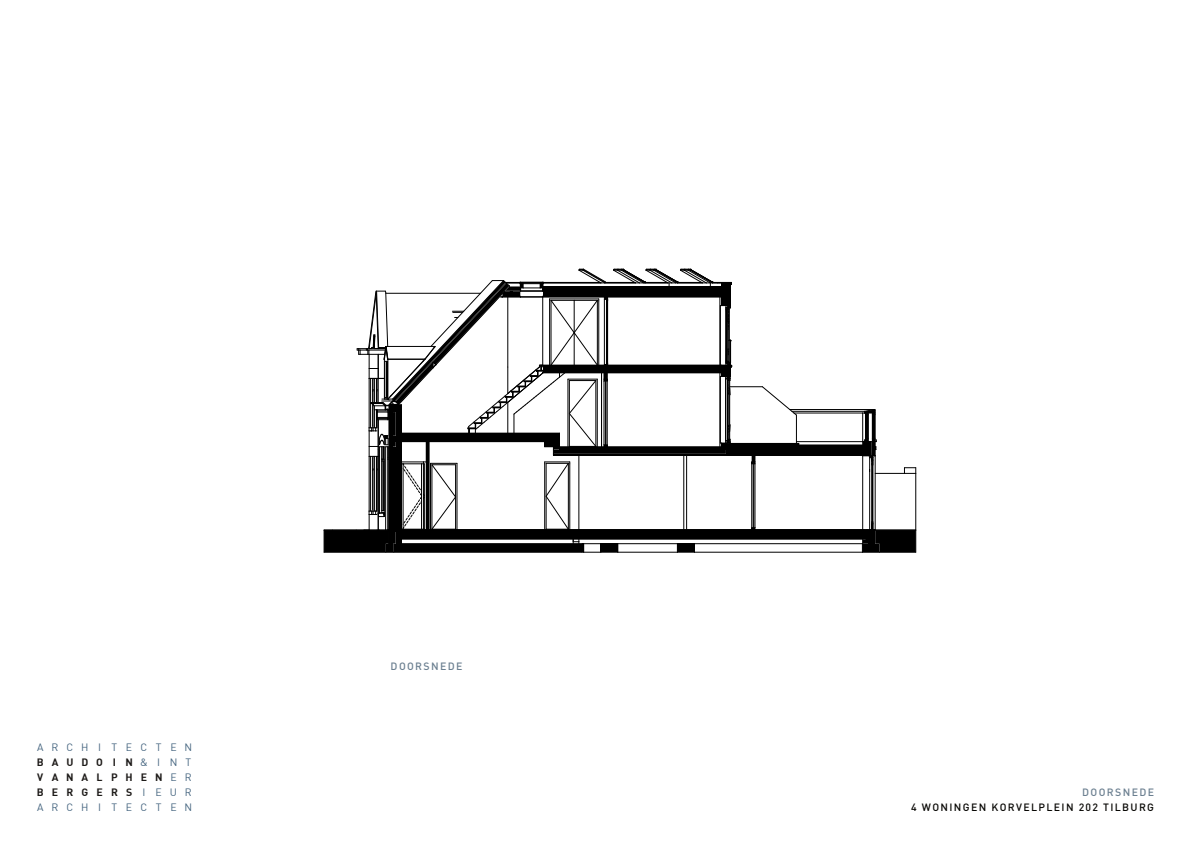
<style>
.page{position:relative;width:1191px;height:842px;background:#fff}
.page>*{position:absolute;margin:0;border:0;box-sizing:border-box;transform-origin:0 0}
.t1{font:10.5px "DIN";letter-spacing:.835em;color:#44647f}
.t2{font:500 10.5px "DINOT";letter-spacing:.13em;color:#080704}
.t3{font:700 10.5px "DIN";color:#1d1a18}
.t4{font:500 10.5px "DINOT";letter-spacing:.13em;color:#6b7f90}
</style>
<div class="page">
<div style="left:401px;top:531px;width:464px;height:5px;background:#000"></div>
<hr style="left:401px;top:536px;width:464px;height:3px;background:#000">
<hr style="left:401px;top:529px;width:464px;height:2px;background:#000">
<hr style="left:726px;top:454px;width:142px;height:1px;background:#000">
<div style="left:726px;top:449px;width:142px;height:5px;background:#000"></div>
<hr style="left:730px;top:445px;width:132px;height:4px;background:#000">
<hr style="left:875px;top:456px;width:1px;height:73px;background:#000">
<hr style="left:862px;top:456px;width:1px;height:73px;background:#000">
<hr style="left:401px;top:539px;width:461px;height:1px;background:#000">
<hr style="left:755px;top:455px;width:107px;height:1px;background:#000">
<hr style="left:869px;top:458px;width:1px;height:71px;background:#000">
<hr style="left:871px;top:460px;width:1px;height:64px;background:#000">
<hr style="left:872px;top:460px;width:1px;height:64px;background:#000">
<hr style="left:915px;top:473px;width:1px;height:57px;background:#000">
<svg style="left:862px;top:522px;width:54px;height:31px"></svg>
<hr style="left:694px;top:543px;width:168px;height:1px;background:#000">
<hr style="left:694px;top:552px;width:168px;height:1px;background:#000">
<hr style="left:789px;top:409px;width:85px;height:1px;background:#000">
<hr style="left:792px;top:411px;width:72px;height:1px;background:#000">
<hr style="left:794px;top:413px;width:68px;height:1px;background:#000">
<hr style="left:796px;top:441px;width:66px;height:1px;background:#000">
<hr style="left:875px;top:530px;width:40px;height:1px;background:#000">
<svg style="left:862px;top:409px;width:54px;height:65px"></svg>
<svg style="left:324px;top:269px;width:475px;height:284px"></svg>
<p class="t1" style="left:37px;top:743px;width:157px">A R C H I T E C T E N</p>
<p class="t1" style="left:142px;top:788px;width:36px">IEU</p>
<p class="t1" style="left:140px;top:758px;width:53px">&amp;INT</p>
<p class="t1" style="left:37px;top:803px;width:157px">A R C H I T E C T E N</p>
<p class="t3" style="left:37px;top:758px;width:97px">B A U D O I N</p>
<p class="t3" style="left:37px;top:788px;width:97px">B E R G E R S</p>
<p class="t3" style="left:37px;top:773px;width:127px">V A N A L PHE N</p>
<p class="t1" style="left:170px;top:773px;width:23px">E R</p>
<p class="t1" style="left:185px;top:788px;width:8px">R</p>
<p class="t4" style="left:391px;top:662px;width:73px">DOORSNEDE</p>
<p class="t4" style="left:1082px;top:788px;width:73px">DOORSNEDE</p>
<p class="t2" style="left:911px;top:803px;width:244px">4 WONINGEN KORVELPLEIN 202 TILBURG</p>
</div>
